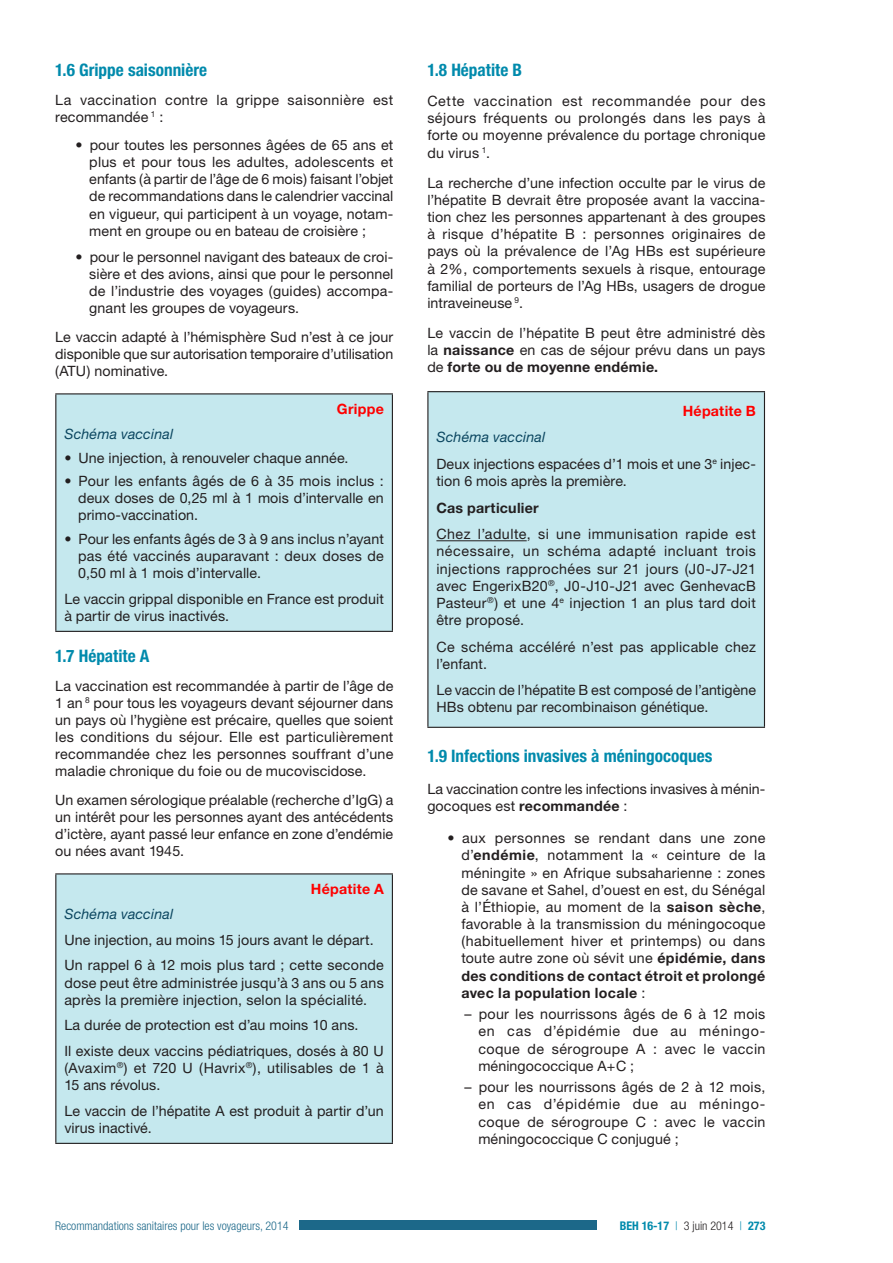
<style>
.page{position:relative;width:893px;height:1263px;background:#fff}
.page>*{position:absolute;margin:0;border:0;box-sizing:border-box;transform-origin:0 0}
.t1{font:700 condensed 17.25px "Helvetica Neue LT Std";color:#008aac}
.t2{font:14.25px/17.1px "Helvetica Neue";letter-spacing:.015em;color:#231f20}
.t3{font:italic 14.25px "Helvetica Neue";letter-spacing:.01em;color:#0b4660}
.t4{font:700 14.25px "Helvetica Neue";letter-spacing:.015em;color:#f00}
.t5{font:700 14.25px "Helvetica Neue";color:#231f20}
.t6{font:300 condensed 12px "Helvetica Neue";color:#1c6889}
.t7{font:700 condensed 12px "Helvetica Neue";color:#008aac}
.s1{font-weight:700}
.s2{font-style:italic;color:#0b4660}
.s3{font-weight:300}
.s4{font-weight:300;color:#231f20}
</style>
<div class="page">
<div style="left:299px;top:1220px;width:297px;height:10px;background:#1c6889"></div>
<div style="left:56px;top:394px;width:336px;height:237px;background:#c5e8ee"></div>
<hr style="left:55px;top:393px;width:338px;height:1px;background:#231f20">
<hr style="left:55px;top:394px;width:1px;height:237px;background:#231f20">
<hr style="left:392px;top:394px;width:1px;height:237px;background:#231f20">
<hr style="left:55px;top:631px;width:338px;height:1px;background:#231f20">
<div style="left:56px;top:874px;width:336px;height:269px;background:#c5e8ee"></div>
<hr style="left:55px;top:873px;width:338px;height:1px;background:#231f20">
<hr style="left:55px;top:874px;width:1px;height:269px;background:#231f20">
<hr style="left:392px;top:874px;width:1px;height:269px;background:#231f20">
<hr style="left:55px;top:1143px;width:338px;height:1px;background:#231f20">
<div style="left:428px;top:392px;width:336px;height:335px;background:#c5e8ee"></div>
<hr style="left:427px;top:391px;width:338px;height:1px;background:#231f20">
<hr style="left:427px;top:392px;width:1px;height:335px;background:#231f20">
<hr style="left:764px;top:392px;width:1px;height:335px;background:#231f20">
<hr style="left:427px;top:727px;width:338px;height:1px;background:#231f20">
<hr style="left:436px;top:540px;width:91px;height:1px;background:#231f20">
<p class="t1" style="left:55px;top:60px;width:154px">1.6 Grippe saisonnière</p>
<p class="t2" style="left:55px;top:91px;width:339px">La vaccination contre la grippe saisonnière est recommandée <sup>1</sup> :</p>
<p class="t2" style="left:89px;top:136px;width:306px;text-align:justify;text-indent:-14px">• pour toutes les personnes âgées de 65 ans et plus et pour tous les adultes, adolescents et enfants (à partir de l’âge de 6 mois) faisant l’objet de recommandations dans le calendrier vaccinal en vigueur, qui participent à un voyage, notam&shy;ment en groupe ou en bateau de croisière ;</p>
<p class="t2" style="left:89px;top:248px;width:306px;text-align:justify;text-indent:-14px">• pour le personnel navigant des bateaux de croi&shy;sière et des avions, ainsi que pour le personnel de l’industrie des voyages (guides) accompa&shy;gnant les groupes de voyageurs.</p>
<p class="t2" style="left:55px;top:328px;width:340px;text-align:justify">Le vaccin adapté à l’hémisphère Sud n’est à ce jour disponible que sur autorisation temporaire d’utilisation (ATU</p>
<p class="t2" style="left:87px;top:362px;width:83px">) nominative.</p>
<p class="t4" style="left:337px;top:400px;width:48px">Grippe</p>
<p class="t3" style="left:64px;top:425px;width:111px">Schéma vaccinal</p>
<p class="t2" style="left:64px;top:449px;width:286px">• Une injection, à renouveler chaque année.</p>
<p class="t2" style="left:78px;top:472px;width:307px;text-align:justify;text-indent:-14px">• Pour les enfants âgés de 6 à 35 mois inclus : deux doses de 0,25 ml à 1 mois d’intervalle en primo-vaccination.</p>
<p class="t2" style="left:78px;top:530px;width:307px;text-align:justify;text-indent:-14px">• Pour les enfants âgés de 3 à 9 ans inclus n’ayant pas été vaccinés auparavant : deux doses de 0,50 ml à 1 mois d’intervalle.</p>
<p class="t2" style="left:64px;top:590px;width:321px">Le vaccin grippal disponible en France est produit à partir de virus inactivés.</p>
<p class="t1" style="left:55px;top:646px;width:96px">1.7 Hépatite A</p>
<p class="t2" style="left:55px;top:677px;width:340px;text-align:justify">La vaccination est recommandée à partir de l’âge de 1 an <sup>8</sup> pour tous les voyageurs devant séjourner dans un pays où l’hygiène est précaire, quelles que soient les conditions du séjour. Elle est particulièrement recommandée chez les personnes souffrant d’une maladie chronique du foie ou de mucoviscidose.</p>
<p class="t2" style="left:55px;top:791px;width:340px;text-align:justify">Un examen sérologique préalable (recherche d’IgG) a un intérêt pour les personnes ayant des antécédents d’ictère, ayant passé leur enfance en zone d’endémie ou nées avant 1945.</p>
<p class="t4" style="left:311px;top:880px;width:68px">Hépatite A</p>
<p class="t3" style="left:64px;top:905px;width:111px">Schéma vaccinal</p>
<p class="t2" style="left:64px;top:927px;width:321px;line-height:25.7px">Une injection, au moins 15 jours avant le départ.<br>Un rappel 6 à 12 mois plus tard ; cette seconde</p>
<p class="t2" style="left:64px;top:974px;width:321px">dose peut être administrée jusqu’à 3 ans ou 5 ans après la première injection, selon la spécialité.</p>
<p class="t2" style="left:64px;top:1012px;width:313px;line-height:25.7px">La durée de protection est d’au moins 10 ans.<br>I l existe deux vaccins pédiatriques, dosés à 80 U</p>
<p class="t2" style="left:64px;top:1059px;width:321px">(Avaxim<sup>®</sup>) et 720 U (H avrix<sup>®</sup>), utilisables de 1 à<br>15 ans révolus.</p>
<p class="t2" style="left:64px;top:1102px;width:321px">Le vaccin de l’hépatite A est produit à partir d’un virus inactivé.</p>
<p class="t1" style="left:427px;top:60px;width:96px">1.8 Hépatite B</p>
<p class="t2" style="left:427px;top:92px;width:340px;text-align:justify">Cette vaccination est recommandée pour des séjours fréquents ou prolongés dans les pays à forte ou moyenne prévalence du portage chronique du virus <sup>1</sup>.</p>
<p class="t2" style="left:427px;top:174px;width:340px;text-align:justify">La recherche d’une infection occulte par le virus de l’hépatite B devrait être proposée avant la vaccina&shy;tion chez les personnes appartenant à des groupes à risque d’hépatite B</p>
<p class="t2" style="left:427px;top:225px;width:339px;text-indent:155px">: personnes originaires de pays où la prévalence de l’Ag HB</p>
<p class="t2" style="left:427px;top:242px;width:340px;text-align:justify;text-indent:229px">s est supérieure à 2%, comportements sexuels à risque, entourage familial de porteurs de l’Ag HBs, usagers de drogue intraveineuse <sup>9</sup>.</p>
<p class="t2" style="left:427px;top:324px;width:340px;text-align:justify">Le vaccin de l’hépatite B peut être administré dès la <span class="s1">naissance</span> en cas de séjour prévu dans un pays de <span class="s1">forte ou de moyenne endémie.</span></p>
<p class="t4" style="left:683px;top:402px;width:67px">Hépatite B</p>
<p class="t2" style="left:436px;top:424px;width:321px;line-height:26.7px"><span class="s2">Schéma vaccinal<br></span>Deux injections espacées d’1 mois et une 3<sup>e</sup> injec-</p>
<p class="t2" style="left:436px;top:472px;width:192px">tion 6 mois après la première.</p>
<p class="t5" style="left:436px;top:499px;width:104px">Cas particulier</p>
<p class="t2" style="left:436px;top:525px;width:321px">Chez l’adulte, si une immunisation rapide est nécessaire, un schéma adapté incluant trois injections rapprochées sur 21 jours (J0-J7-J21 avec EngerixB20<sup>®</sup>, J0-J10-J21 avec GenhevacB Pasteur<sup>®</sup>) et une 4<sup>e</sup> injection 1 an plus tard doit être proposé.</p>
<p class="t2" style="left:436px;top:638px;width:321px">Ce schéma accéléré n’est pas applicable chez l’enfant.</p>
<p class="t2" style="left:436px;top:681px;width:321px">Le vaccin de l’hépatite B est composé de l’antigène<br>HBs obtenu par recombinaison génétique.</p>
<p class="t1" style="left:427px;top:745px;width:286px">1.9 Infections invasives à méningocoques</p>
<p class="t2" style="left:427px;top:780px;width:340px">La vaccination contre les infections invasives à ménin&shy;gocoques est <span class="s1">recommandée</span> :</p>
<p class="t2" style="left:461px;top:829px;width:306px;text-align:justify;text-indent:-14px">• aux personnes se rendant dans une zone d’<span class="s1">endémie</span>, notamment la « ceinture de la méningite » en Afrique subsaharienne : zones de savane et Sahel, d’ouest en est, du Sénégal à l’Éthiopie, au moment de la <span class="s1">saison sèche</span>, favorable à la transmission du méningocoque (habituellement hiver et printemps) ou dans toute autre zone où sévit une <span class="s1">épidémie, dans des conditions de contact étroit et prolongé avec la population locale</span> :</p>
<p class="t2" style="left:478px;top:1005px;width:289px;text-align:justify;text-indent:-14px">– pour les nourrissons âgés de 6 à 12 mois en cas d’épidémie due au méningo&shy;coque de sérogroupe A</p>
<p class="t2" style="left:653px;top:1040px;width:114px">: avec le vaccin</p>
<p class="t2" style="left:478px;top:1057px;width:157px">méningococcique A+C ;</p>
<p class="t2" style="left:478px;top:1078px;width:289px;text-align:justify;text-indent:-14px">– pour les nourrissons âgés de 2 à 12 mois, en cas d’épidémie due au méningo&shy;coque de sérogroupe C</p>
<p class="t2" style="left:478px;top:1113px;width:289px;text-indent:175px">: avec le vaccin méningococcique C conjugué ;</p>
<p class="t6" style="left:55px;top:1219px;width:235px">Recommandations sanitaires pour les voyageurs, 2014</p>
<p class="t7" style="left:620px;top:1218px;width:147px">BEH 16-17 <span class="s3">|</span> <span class="s4">3 juin 2014</span> <span class="s3">|</span> 273</p>
</div>
